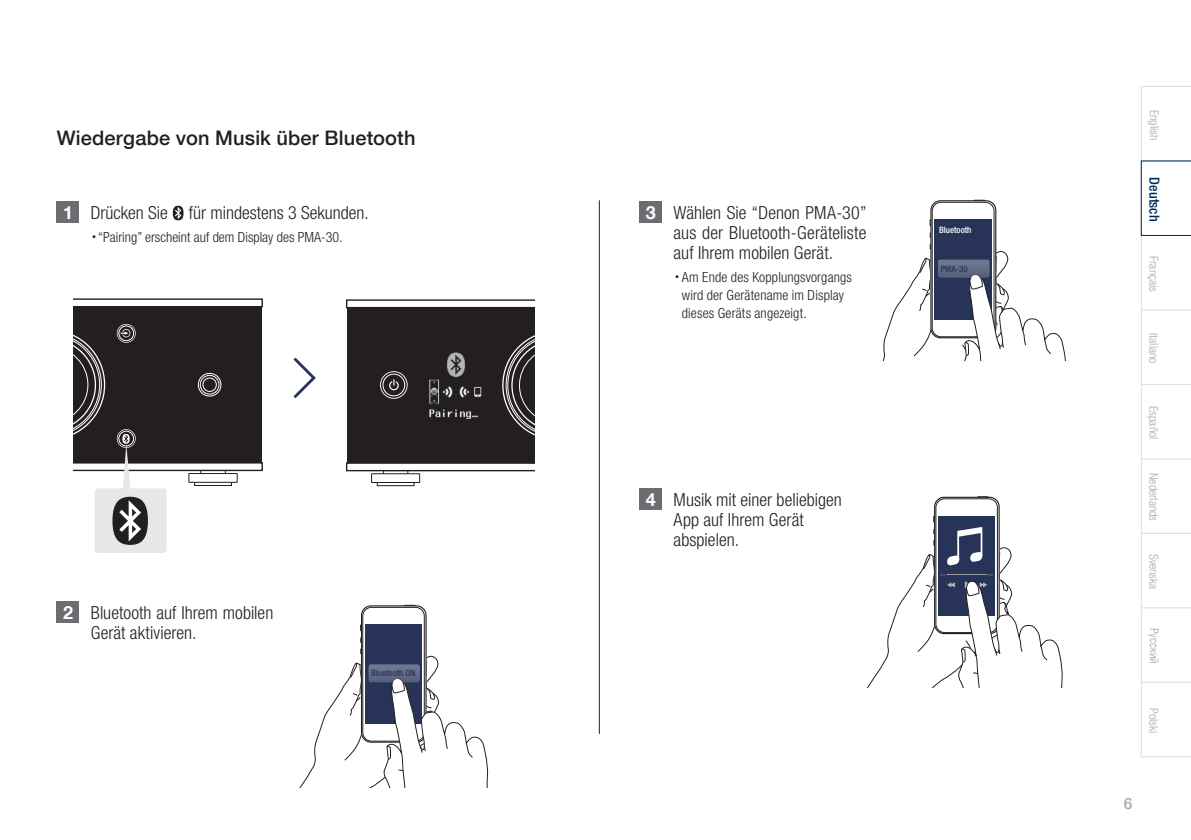
<style>
.page{position:relative;width:1191px;height:840px;background:#fff}
.page>*{position:absolute;margin:0;border:0;box-sizing:border-box;transform-origin:0 0}
.t1{font:500 20px "Helvetica Neue LT Com";letter-spacing:.01em;color:#231f20}
.t2{font:300 condensed 18px/20px "Helvetica Neue LT Pro";letter-spacing:.005em;color:#231f20}
.t3{font:700 18px "Helvetica Neue LT Com";color:#fff}
.t4{font:500 15.6px "Helvetica Neue LT Com";color:#a8a9ad}
.t5{font:300 condensed 14px/18px "Helvetica Neue LT Pro";letter-spacing:.01em;color:#231f20}
.t6{font:500 condensed 14px "Helvetica Neue LT Pro";color:#002b5c}
.t7{font:300 condensed 12px "Helvetica Neue LT Pro";color:#a8a9ad}
.t8{font:300 condensed 12px "Zurich TL";color:#a8a9ad}
.t9{font:500 condensed 8.8px "Helvetica Neue LT Pro";color:#273457}
.t10{font:500 condensed 8.8px "Helvetica Neue LT Pro";color:#fff}
.s1{font-family:"Koz Min Pr 6 N";font-weight:400;font-stretch:normal}
</style>
<div class="page">
<svg style="left:173px;top:206px;width:10px;height:14px"></svg>
<div style="left:57px;top:201px;width:22px;height:22px;background:#6c6d70"></div>
<div style="left:57px;top:600px;width:22px;height:22px;background:#6c6d70"></div>
<div style="left:639px;top:488px;width:23px;height:21px;background:#6c6d70"></div>
<div style="left:639px;top:201px;width:23px;height:22px;background:#6c6d70"></div>
<div style="left:74px;top:303px;width:187px;height:163px;background:#231f20"></div>
<svg style="left:74px;top:298px;width:189px;height:9px"></svg>
<div style="left:95px;top:488px;width:72px;height:64px;background:#e6e7e9;border-radius:4px"></div>
<svg style="left:74px;top:324px;width:189px;height:220px"></svg>
<svg style="left:379px;top:482px;width:33px;height:1px"></svg>
<div style="left:377px;top:478px;width:37px;height:8px;border:1px solid #231f20"></div>
<div style="left:371px;top:473px;width:49px;height:9px;background:#fff"></div>
<div style="left:371px;top:473px;width:49px;height:9px;border:1px solid #231f20"></div>
<div style="left:347px;top:304px;width:187px;height:162px;background:#231f20"></div>
<svg style="left:346px;top:299px;width:188px;height:9px"></svg>
<svg style="left:346px;top:462px;width:188px;height:9px"></svg>
<svg style="left:502px;top:335px;width:32px;height:100px"></svg>
<svg style="left:380px;top:371px;width:28px;height:27px"></svg>
<div style="left:362px;top:606px;width:62px;height:135px;border:1px solid #231f20;border-radius:9px"></div>
<svg style="left:404px;top:604px;width:11px;height:2px"></svg>
<svg style="left:360px;top:624px;width:2px;height:7px"></svg>
<div style="left:365px;top:624px;width:57px;height:100px;background:#273457"></div>
<svg style="left:300px;top:648px;width:189px;height:139px"></svg>
<div style="left:930px;top:200px;width:66px;height:138px;border:1px solid #231f20;border-radius:10px"></div>
<div style="left:932px;top:202px;width:62px;height:135px;border:1px solid #231f20;border-radius:9px"></div>
<svg style="left:973px;top:200px;width:12px;height:1px"></svg>
<svg style="left:929px;top:219px;width:2px;height:7px"></svg>
<div style="left:934px;top:219px;width:58px;height:101px;background:#273457"></div>
<svg style="left:883px;top:232px;width:183px;height:128px"></svg>
<svg style="left:867px;top:515px;width:196px;height:172px"></svg>
<hr style="left:599px;top:200px;width:1px;height:533px;background:#231f20">
<img style="left:429px;top:352px;width:53px;height:66px">
<svg style="left:293px;top:357px;width:23px;height:42px"></svg>
<svg style="left:1140px;top:86px;width:51px;height:670px"></svg>
<p class="t1" style="left:57px;top:126px;width:360px">Wiedergabe von Musik über Bluetooth</p>
<p class="t3" style="left:63px;top:201px;width:12px">1</p>
<p class="t2" style="left:91px;top:203px;width:279px">Drücken Sie für mindestens 3 Sekunden.</p>
<p class="t5" style="left:87px;top:228px;width:257px"><span class="s1">・</span>“Pairing” erscheint auf dem Display des PMA-30.</p>
<p class="t3" style="left:63px;top:600px;width:12px">2</p>
<p class="t2" style="left:91px;top:602px;width:184px">Bluetooth auf Ihrem mobilen<br>Gerät aktivieren.</p>
<p class="t9" style="left:371px;top:667px;width:46px">Bluetooth ON</p>
<p class="t3" style="left:646px;top:201px;width:12px">3</p>
<p class="t2" style="left:673px;top:202px;width:194px;text-align:justify">Wählen Sie “Denon PMA-30” aus der Bluetooth-Geräteliste auf Ihrem mobilen Gerät.</p>
<p class="t5" style="left:682px;top:268px;width:172px;text-indent:-12px"><span class="s1">・</span>Am Ende des Kopplungsvorgangs wird der Gerätename im Display dieses Geräts angezeigt.</p>
<p class="t3" style="left:646px;top:487px;width:12px">4</p>
<p class="t2" style="left:673px;top:489px;width:170px">Musik mit einer beliebigen<br>App auf Ihrem Gerät abspielen.</p>
<p class="t10" style="left:939px;top:224px;width:34px">Bluetooth</p>
<p class="t9" style="left:940px;top:263px;width:28px">PMA-30</p>
<p class="t7" style="left:1161px;top:110px;width:32px;rotate:90deg">English</p>
<p class="t6" style="left:1162px;top:177px;width:45px;rotate:90deg">Deutsch</p>
<p class="t7" style="left:1160px;top:256px;width:37px;rotate:90deg">Français</p>
<p class="t7" style="left:1160px;top:333px;width:32px;rotate:90deg">Italiano</p>
<p class="t7" style="left:1160px;top:406px;width:35px;rotate:90deg">Español</p>
<p class="t7" style="left:1160px;top:473px;width:50px;rotate:90deg">Nederlands</p>
<p class="t7" style="left:1160px;top:553px;width:37px;rotate:90deg">Svenska</p>
<p class="t8" style="left:1161px;top:627px;width:37px;rotate:90deg">Pусский</p>
<p class="t7" style="left:1160px;top:707px;width:26px;rotate:90deg">Polski</p>
<p class="t4" style="left:1123px;top:793px;width:10px">6</p>
</div>
